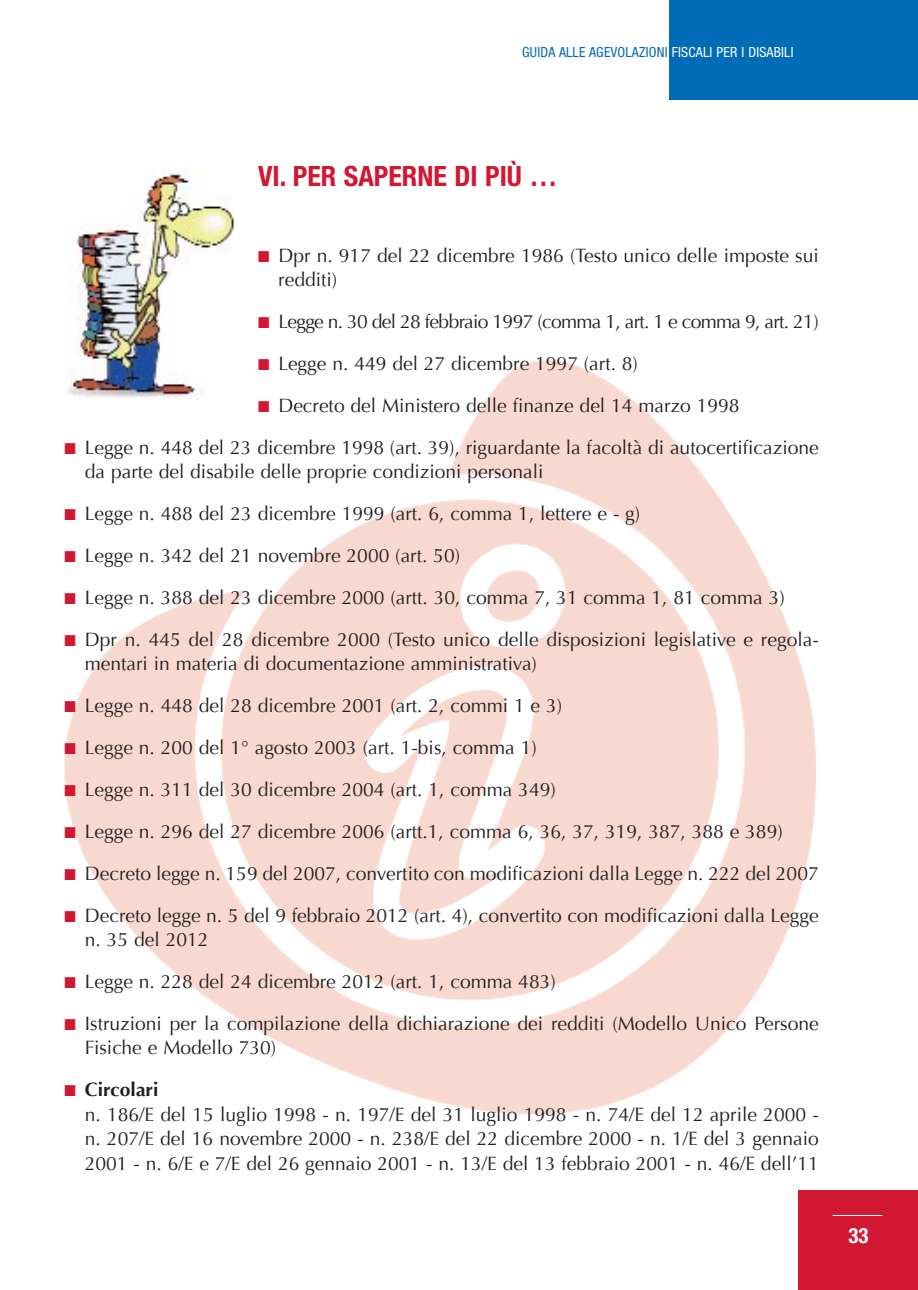
<style>
.page{position:relative;width:918px;height:1290px;background:#fff}
.page>*{position:absolute;margin:0;border:0;box-sizing:border-box;transform-origin:0 0}
.t1{font:700 condensed 28px "Helvetica Neue";color:#d21733}
.t2{font:700 condensed 21px "Helvetica Neue";color:#fff}
.t3{font:19.25px/24.5px "Optima";color:#231f20}
.t4{font:19.25px "Optima";letter-spacing:-.035em;color:#231f20}
.t5{font:condensed 14px "Helvetica Neue";letter-spacing:.015em;color:#006bb6}
.s1{color:#fff}
.s2{color:#d21733}
.s3{font-weight:700}
</style>
<div class="page">
<img style="left:64px;top:360px;width:753px;height:755px">
<div style="left:799px;top:1190px;width:119px;height:100px;background:#d21733"></div>
<div style="left:670px;top:0;width:248px;height:99px;background:#006bb6"></div>
<hr style="left:832px;top:1215px;width:50px;height:1px;background:#fff">
<img style="left:66px;top:168px;width:167px;height:230px">
<p class="t5" style="left:522px;top:47px;width:273px">GUIDA ALLE AGEVOLAZIONI <span class="s1">FISCALI PER I DISABILI</span></p>
<h1 class="t1" style="left:258px;top:166px;width:301px">VI. PER SAPERNE DI PIÙ …</h1>
<p class="t3" style="left:278px;top:243px;width:542px;text-indent:-20px"><span class="s2">■</span> Dpr n. 917 del 22 dicembre 1986 (Testo unico delle imposte sui redditi)</p>
<p class="t4" style="left:258px;top:310px;width:562px"><span class="s2">■</span> Legge n. 30 del 28 febbraio 1997 (comma 1, art. 1 e comma 9, art. 21)</p>
<p class="t3" style="left:258px;top:351px;width:381px"><span class="s2">■</span> Legge n. 449 del 27 dicembre 1997 (art. 8)</p>
<p class="t3" style="left:258px;top:393px;width:483px"><span class="s2">■</span> Decreto del Ministero delle finanze del 14 marzo 1998</p>
<p class="t3" style="left:85px;top:435px;width:735px;text-indent:-20px"><span class="s2">■</span> Legge n. 448 del 23 dicembre 1998 (art. 39), riguardante la facoltà di autocertificazione da parte del disabile delle proprie condizioni personali</p>
<p class="t3" style="left:64px;top:502px;width:577px"><span class="s2">■</span> Legge n. 488 del 23 dicembre 1999 (art. 6, comma 1, lettere e - g)</p>
<p class="t3" style="left:64px;top:543px;width:397px"><span class="s2">■</span> Legge n. 342 del 21 novembre 2000 (art. 50)</p>
<p class="t3" style="left:64px;top:585px;width:722px"><span class="s2">■</span> Legge n. 388 del 23 dicembre 2000 (artt. 30, comma 7, 31 comma 1, 81 comma 3)</p>
<p class="t3" style="left:85px;top:627px;width:735px;text-indent:-20px"><span class="s2">■</span> Dpr n. 445 del 28 dicembre 2000 (Testo unico delle disposizioni legislative e regola&shy;mentari in materia di documentazione amministrativa)</p>
<p class="t3" style="left:64px;top:694px;width:499px"><span class="s2">■</span> Legge n. 448 del 28 dicembre 2001 (art. 2, commi 1 e 3)</p>
<p class="t3" style="left:64px;top:735px;width:474px"><span class="s2">■</span> Legge n. 200 del 1° agosto 2003 (art. 1-bis, comma 1)</p>
<p class="t3" style="left:64px;top:777px;width:493px"><span class="s2">■</span> Legge n. 311 del 30 dicembre 2004 (art. 1, comma 349)</p>
<p class="t3" style="left:64px;top:819px;width:720px"><span class="s2">■</span> Legge n. 296 del 27 dicembre 2006 (artt.1, comma 6, 36, 37, 319, 387, 388 e 389)</p>
<p class="t3" style="left:64px;top:861px;width:756px"><span class="s2">■</span> Decreto legge n. 159 del 2007, convertito con modificazioni dalla Legge n. 222 del 2007</p>
<p class="t3" style="left:85px;top:903px;width:735px;text-indent:-20px"><span class="s2">■</span> Decreto legge n. 5 del 9 febbraio 2012 (art. 4), convertito con modificazioni dalla Legge n. 35 del 2012</p>
<p class="t3" style="left:64px;top:969px;width:493px"><span class="s2">■</span> Legge n. 228 del 24 dicembre 2012 (art. 1, comma 483)</p>
<p class="t3" style="left:85px;top:1011px;width:735px;text-indent:-20px"><span class="s2">■</span> Istruzioni per la compilazione della dichiarazione dei redditi (Modello Unico Persone<br>Fisiche e Modello 730)</p>
<p class="t3" style="left:85px;top:1077px;width:735px;text-indent:-20px"><span class="s2">■</span> <span class="s3">Circolari<br></span>n. 186/E del 15 luglio 1998 - n. 197/E del 31 luglio 1998 - n. 74/E del 12 aprile 2000 - n. 207/E del 16 novembre 2000 - n. 238/E del 22 dicembre 2000 - n. 1/E del 3 gennaio 2001 - n. 6/E e 7/E del 26 gennaio 2001 - n. 13/E del 13 febbraio 2001 - n. 46/E dell’11</p>
<p class="t2" style="left:848px;top:1227px;width:22px">33</p>
</div>
